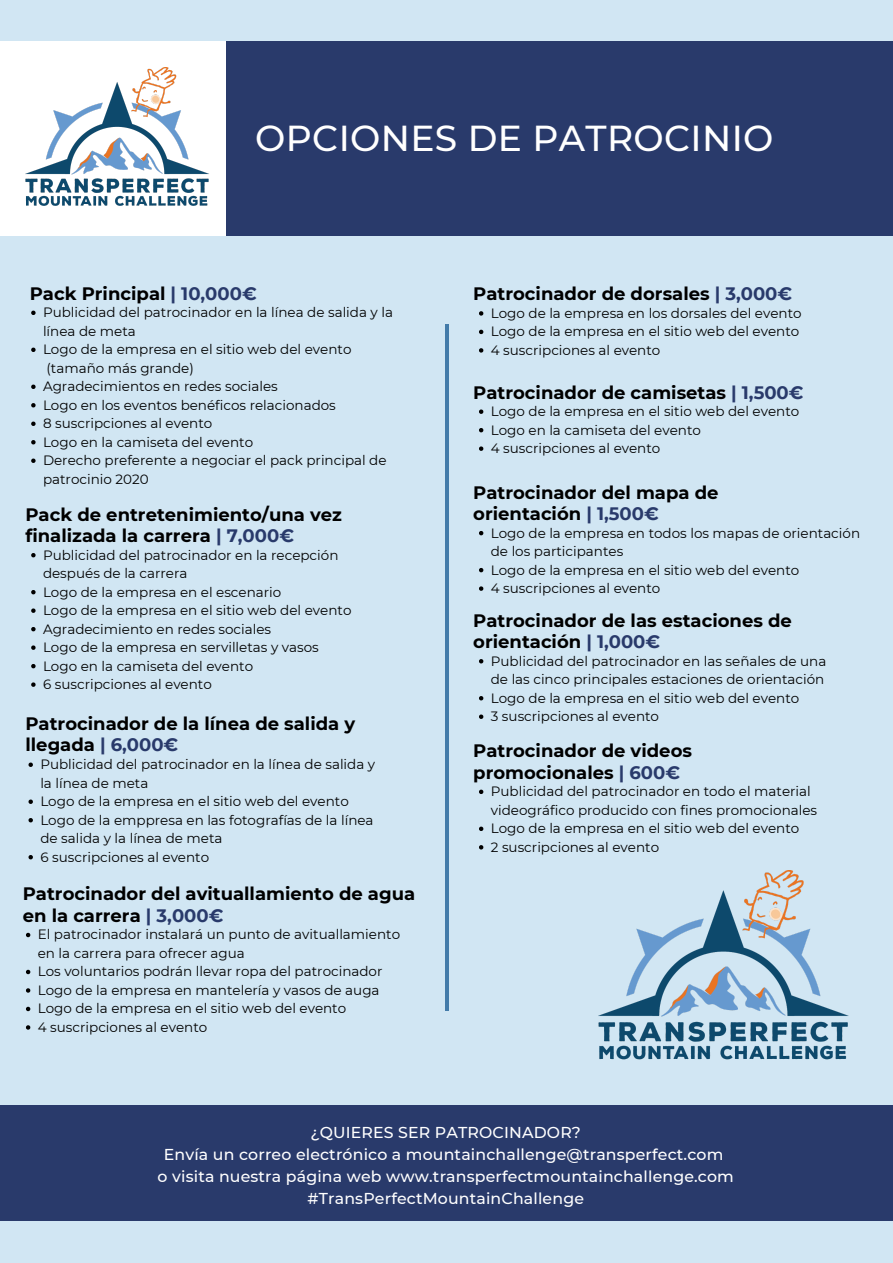
<style>
.page{position:relative;width:893px;height:1263px;background:#d1e6f3}
.page>*{position:absolute;margin:0;border:0;box-sizing:border-box;transform-origin:0 0}
.t1{font:500 36px "Montserrat";letter-spacing:.01em;color:#fff}
.t2{font:700 18px/21.4px "Montserrat";color:#000}
.t3{font:500 15.75px/22px "Montserrat";letter-spacing:.01em;color:#fff;text-align:center}
.t4{font:13.5px/18.5px "Montserrat";color:#000}
.s1{color:#293a6b}
</style>
<div class="page">
<div style="left:226px;top:41px;width:667px;height:195px;background:#293a6b"></div>
<div style="left:0;top:42px;width:226px;height:194px;background:#fff"></div>
<img style="left:25px;top:68px;width:184px;height:138px">
<svg style="left:31px;top:311px;width:5px;height:4px"></svg>
<svg style="left:31px;top:348px;width:5px;height:4px"></svg>
<svg style="left:31px;top:385px;width:5px;height:4px"></svg>
<svg style="left:31px;top:403px;width:5px;height:4px"></svg>
<svg style="left:31px;top:422px;width:5px;height:4px"></svg>
<svg style="left:31px;top:440px;width:5px;height:4px"></svg>
<svg style="left:31px;top:458px;width:5px;height:5px"></svg>
<svg style="left:31px;top:553px;width:5px;height:4px"></svg>
<svg style="left:31px;top:590px;width:5px;height:4px"></svg>
<svg style="left:31px;top:608px;width:5px;height:5px"></svg>
<svg style="left:31px;top:627px;width:5px;height:4px"></svg>
<svg style="left:31px;top:645px;width:5px;height:5px"></svg>
<svg style="left:31px;top:664px;width:5px;height:4px"></svg>
<svg style="left:31px;top:682px;width:5px;height:5px"></svg>
<hr style="left:445px;top:667px;width:3px;height:344px;background:#437ba9">
<hr style="left:445px;top:324px;width:3px;height:344px;background:#437ba9">
<svg style="left:479px;top:409px;width:4px;height:5px"></svg>
<svg style="left:479px;top:428px;width:4px;height:4px"></svg>
<svg style="left:479px;top:446px;width:4px;height:5px"></svg>
<svg style="left:479px;top:531px;width:4px;height:4px"></svg>
<svg style="left:479px;top:568px;width:4px;height:4px"></svg>
<svg style="left:479px;top:586px;width:4px;height:5px"></svg>
<svg style="left:29px;top:762px;width:4px;height:5px"></svg>
<svg style="left:29px;top:799px;width:4px;height:5px"></svg>
<svg style="left:29px;top:818px;width:4px;height:4px"></svg>
<svg style="left:29px;top:855px;width:4px;height:4px"></svg>
<svg style="left:479px;top:659px;width:4px;height:4px"></svg>
<svg style="left:479px;top:696px;width:4px;height:4px"></svg>
<svg style="left:479px;top:714px;width:4px;height:5px"></svg>
<div style="left:0;top:1105px;width:893px;height:116px;background:#293a6b"></div>
<svg style="left:26px;top:933px;width:4px;height:4px"></svg>
<svg style="left:26px;top:970px;width:4px;height:4px"></svg>
<svg style="left:26px;top:988px;width:4px;height:5px"></svg>
<svg style="left:26px;top:1007px;width:4px;height:4px"></svg>
<svg style="left:26px;top:1025px;width:4px;height:5px"></svg>
<svg style="left:479px;top:311px;width:4px;height:5px"></svg>
<svg style="left:479px;top:330px;width:4px;height:4px"></svg>
<svg style="left:479px;top:348px;width:4px;height:5px"></svg>
<img style="left:598px;top:870px;width:251px;height:190px">
<svg style="left:479px;top:790px;width:4px;height:4px"></svg>
<svg style="left:479px;top:827px;width:4px;height:4px"></svg>
<svg style="left:479px;top:845px;width:4px;height:4px"></svg>
<h1 class="t1" style="left:255px;top:117px;width:520px">OPCIONES DE PATROCINIO</h1>
<h2 class="t2" style="left:30px;top:283px;width:228px">Pack Principal <span class="s1">| 10,000€</span></h2>
<p class="t4" style="left:43px;top:303px;width:351px">Publicidad del patrocinador en la línea de salida y la línea de meta<br>Logo de la empresa en el sitio web del evento (tamaño más grande)<br>Agradecimientos en redes sociales<br>Logo en los eventos benéficos relacionados<br>8 suscripciones al evento<br>Logo en la camiseta del evento<br>Derecho preferente a negociar el pack principal de patrocinio 2020</p>
<h2 class="t2" style="left:25px;top:503px;width:318px">Pack de entretenimiento/una vez finalizada la carrera <span class="s1">| 7,000€</span></h2>
<p class="t4" style="left:43px;top:545px;width:310px">Publicidad del patrocinador en la recepción después de la carrera<br>Logo de la empresa en el escenario<br>Logo de la empresa en el sitio web del evento Agradecimiento en redes sociales<br>Logo de la empresa en servilletas y vasos Logo en la camiseta del evento<br>6 suscripciones al evento</p>
<h2 class="t2" style="left:25px;top:713px;width:331px">Patrocinador de la línea de salida y llegada <span class="s1">| 6,000€</span></h2>
<p class="t4" style="left:40px;top:755px;width:336px">Publicidad del patrocinador en la línea de salida y la línea de meta<br>Logo de la empresa en el sitio web del evento Logo de la emppresa en las fotografías de la línea de salida y la línea de meta<br>6 suscripciones al evento</p>
<h2 class="t2" style="left:23px;top:883px;width:394px">Patrocinador del avituallamiento de agua en la carrera <span class="s1">| 3,000€</span></h2>
<p class="t4" style="left:38px;top:925px;width:364px">El patrocinador instalará un punto de avituallamiento en la carrera para ofrecer agua<br>Los voluntarios podrán llevar ropa del patrocinador Logo de la empresa en mantelería y vasos de auga Logo de la empresa en el sitio web del evento<br>4 suscripciones al evento</p>
<h2 class="t2" style="left:473px;top:283px;width:320px">Patrocinador de dorsales <span class="s1">| 3,000€</span></h2>
<p class="t4" style="left:491px;top:304px;width:312px">Logo de la empresa en los dorsales del evento<br>Logo de la empresa en el sitio web del evento<br>4 suscripciones al evento</p>
<h2 class="t2" style="left:473px;top:382px;width:332px">Patrocinador de camisetas <span class="s1">| 1,500€</span></h2>
<p class="t4" style="left:491px;top:402px;width:310px">Logo de la empresa en el sitio web del evento<br>Logo en la camiseta del evento<br>4 suscripciones al evento</p>
<h2 class="t2" style="left:473px;top:482px;width:247px">Patrocinador del mapa de orientación <span class="s1">| 1,500€</span></h2>
<p class="t4" style="left:491px;top:523px;width:371px">Logo de la empresa en todos los mapas de orientación de los participantes<br>Logo de la empresa en el sitio web del evento<br>4 suscripciones al evento</p>
<h2 class="t2" style="left:473px;top:609px;width:320px">Patrocinador de las estaciones de orientación <span class="s1">| 1,000€</span></h2>
<p class="t4" style="left:491px;top:651px;width:337px">Publicidad del patrocinador en las señales de una de las cinco principales estaciones de orientación Logo de la empresa en el sitio web del evento<br>3 suscripciones al evento</p>
<h2 class="t2" style="left:473px;top:740px;width:220px">Patrocinador de videos promocionales <span class="s1">| 600€</span></h2>
<p class="t4" style="left:491px;top:782px;width:328px">Publicidad del patrocinador en todo el material videográfico producido con fines promocionales Logo de la empresa en el sitio web del evento<br>2 suscripciones al evento</p>
<p class="t3" style="left:158px;top:1121px;width:578px">¿QUIERES SER PATROCINADOR?<br>Envía un correo electrónico a mountainchallenge@transperfect.com<br>o visita nuestra página web www.transperfectmountainchallenge.com #TransPerfectMountainChallenge</p>
</div>
